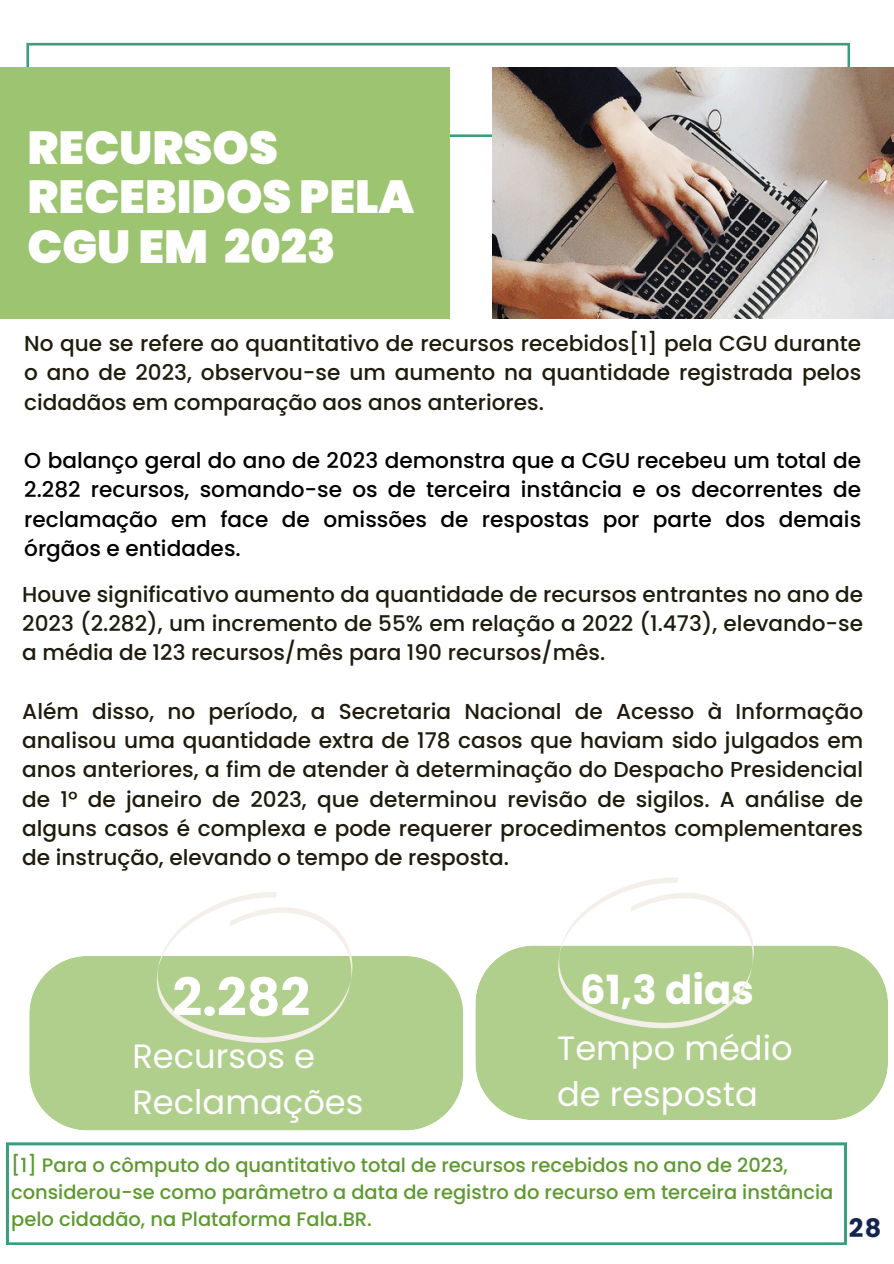
<style>
.page{position:relative;width:894px;height:1264px;background:#fff}
.page>*{position:absolute;margin:0;border:0;box-sizing:border-box;transform-origin:0 0}
.t1{font:700 52.05px "Poppins";color:#fff}
.t2{font:900 46.2px/49.5px "Poppins";color:#fff}
.t3{font:700 40.05px "Poppins";color:#fff}
.t4{font:33.75px/46.2px "Poppins";color:#fff}
.t5{font:700 25.5px "Poppins";color:#132652}
.t6{font:500 21.6px/29.2px "Poppins";color:#1f1c0d;text-align:justify}
.t7{font:500 21.6px/29.2px "Poppins";color:#000;text-align:justify}
.t8{font:500 19.5px/27px "Poppins";color:#5d9930}
</style>
<div class="page">
<svg style="left:26px;top:43px;width:823px;height:94px"></svg>
<div style="left:0;top:68px;width:450px;height:250px;background:#9dc471"></div>
<div style="left:29px;top:956px;width:435px;height:175px;background:#b0cf8d"></div>
<svg style="left:6px;top:1142px;width:840px;height:103px"></svg>
<img style="left:492px;top:68px;width:401px;height:250px">
<svg style="left:156px;top:892px;width:196px;height:151px"></svg>
<div style="left:475px;top:945px;width:413px;height:175px;background:#b0cf8d"></div>
<svg style="left:557px;top:877px;width:196px;height:151px"></svg>
<p class="t2" style="left:28px;top:123px;width:388px">RECURSOS<br>RECEBIDOS PELA<br>CGU EM 2023</p>
<h5 class="t6" style="left:24px;top:329px;width:838px">No que se refere ao quantitativo de recursos recebidos[1] pela CGU durante o ano de 2023, observou-se um aumento na quantidade registrada pelos cidadãos em comparação aos anos anteriores.</h5>
<h5 class="t7" style="left:24px;top:446px;width:838px">O balanço geral do ano de 2023 demonstra que a CGU recebeu um total de 2.282 recursos, somando-se os de terceira instância e os decorrentes de reclamação em face de omissões de respostas por parte dos demais órgãos e entidades.</h5>
<h4 class="t6" style="left:22px;top:579px;width:842px">Houve significativo aumento da quantidade de recursos entrantes no ano de 2023 (2.282), um incremento de 55% em relação a 2022 (1.473), elevando-se a média de 123 recursos/mês para 190 recursos/mês.</h4>
<h1 class="t6" style="left:22px;top:696px;width:842px">Além disso, no período, a Secretaria Nacional de Acesso à Informação analisou uma quantidade extra de 178 casos que haviam sido julgados em anos anteriores, a fim de atender à determinação do Despacho Presidencial de 1º de janeiro de 2023, que determinou revisão de sigilos. A análise de alguns casos é complexa e pode requerer procedimentos complementares de instrução, elevando o tempo de resposta.</h1>
<h5 class="t1" style="left:172px;top:960px;width:139px">2.282</h5>
<p class="t3" style="left:580px;top:962px;width:175px">61,3 dias</p>
<p class="t4" style="left:557px;top:1024px;width:237px">Tempo médio de resposta</p>
<h5 class="t4" style="left:132px;top:1033px;width:232px">Recursos e<br>Reclamações</h5>
<p class="t8" style="left:11px;top:1152px;width:823px">[1] Para o cômputo do quantitativo total de recursos recebidos no ano de 2023, considerou-se como parâmetro a data de registro do recurso em terceira instância pelo cidadão, na Plataforma Fala.BR.</p>
<h3 class="t5" style="left:848px;top:1210px;width:34px">28</h3>
</div>
